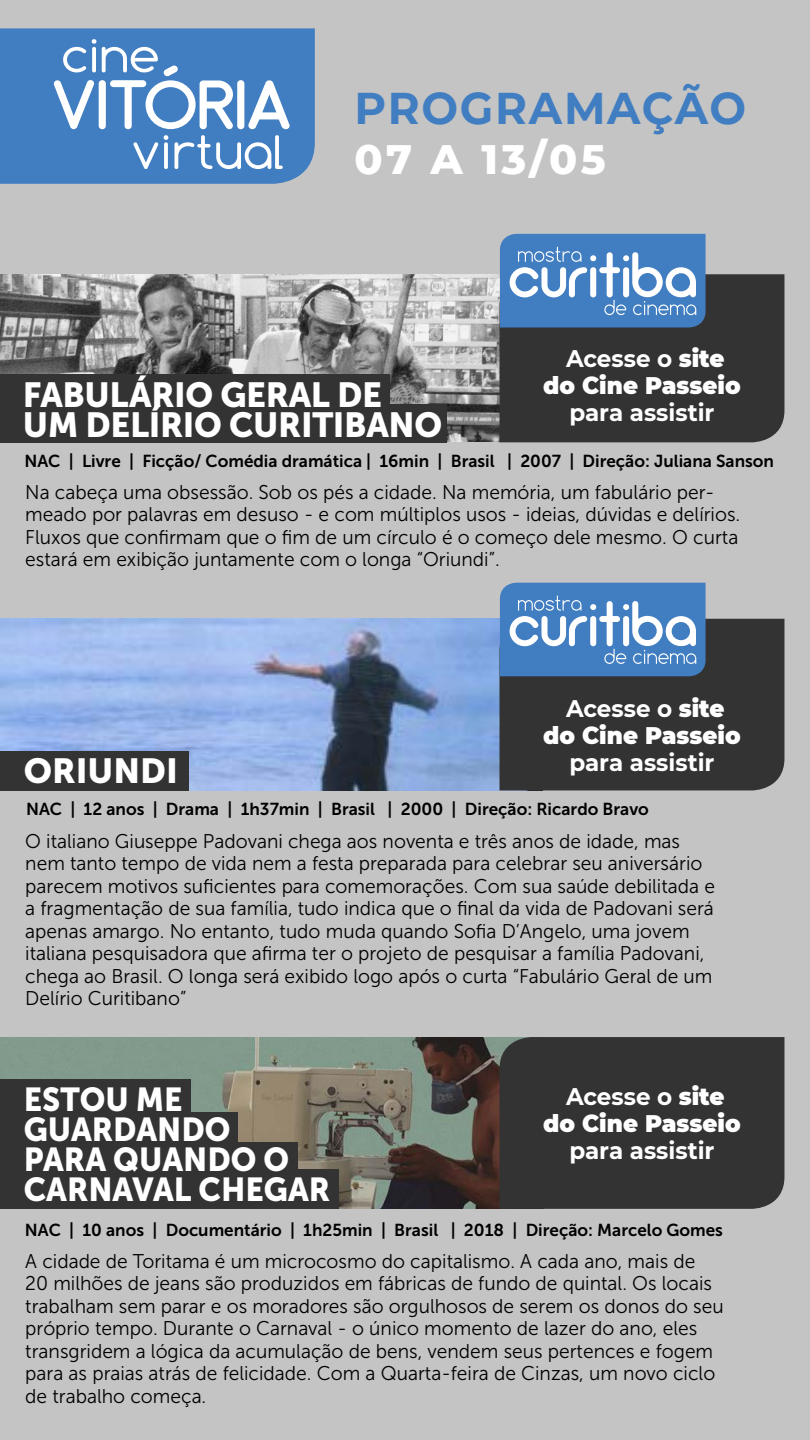
<style>
.page{position:relative;width:810px;height:1440px;background:#c4c4c4}
.page>*{position:absolute;margin:0;border:0;box-sizing:border-box;transform-origin:0 0}
.t1{font:700 44.4px "Montserrat";letter-spacing:.04em;color:#417ec1}
.t2{font:800 42px "Montserrat";color:#fff}
.t3{font:34.65px/30px "Museo Sans 900";letter-spacing:-.01em;color:#fff}
.t4{font:33px/30px "Museo Sans 900";color:#fff;scale:.95 1}
.t5{font:900 24px/27px "Montserrat";color:#fff;text-align:center;scale:.96 1}
.t6{font:700 24px "Montserrat";color:#fff;scale:.96 1}
.t7{font:19.8px/22.5px "Museo Sans 300";color:#000}
.t8{font:17.25px "Museo Sans 700";color:#000}
.s1{font-weight:700}
</style>
<div class="page">
<img style="left:0;top:274px;width:500px;height:168px">
<div style="left:0;top:374px;width:390px;height:39px;background:#333"></div>
<div style="left:500px;top:274px;width:284px;height:168px;background:#333"></div>
<div style="left:0;top:404px;width:447px;height:39px;background:#333"></div>
<img style="left:0;top:1037px;width:500px;height:171px">
<div style="left:500px;top:1037px;width:284px;height:172px;background:#333"></div>
<div style="left:0;top:1142px;width:298px;height:40px;background:#333"></div>
<div style="left:0;top:1112px;width:238px;height:40px;background:#333"></div>
<div style="left:0;top:1079px;width:190px;height:39px;background:#333"></div>
<div style="left:0;top:1169px;width:338px;height:40px;background:#333"></div>
<div style="left:0;top:28px;width:315px;height:156px;background:#417ec1"></div>
<svg style="left:53px;top:80px;width:42px;height:49px;background:#7ea7d5"></svg>
<div style="left:99px;top:80px;width:7px;height:49px;background:#fff;border-radius:4px"></div>
<div style="left:237px;top:80px;width:7px;height:49px;background:#fff;border-radius:3px"></div>
<svg style="left:248px;top:80px;width:42px;height:49px;background:#8fb3da"></svg>
<svg style="left:63px;top:47px;width:23px;height:25px"></svg>
<svg style="left:92px;top:39px;width:4px;height:33px"></svg>
<svg style="left:102px;top:47px;width:131px;height:82px;background:#79a4d3"></svg>
<svg style="left:133px;top:142px;width:25px;height:27px"></svg>
<svg style="left:164px;top:135px;width:4px;height:34px"></svg>
<svg style="left:175px;top:135px;width:108px;height:34px;background:#75a1d2"></svg>
<svg style="left:500px;top:234px;width:206px;height:93px;background:#6294cb"></svg>
<img style="left:0;top:619px;width:500px;height:171px">
<div style="left:500px;top:619px;width:284px;height:171px;background:#333"></div>
<div style="left:0;top:751px;width:188px;height:40px;background:#333"></div>
<svg style="left:500px;top:583px;width:206px;height:93px;background:#6294cb"></svg>
<h1 class="t1" style="left:355px;top:76px;width:393px">PROGRAMAÇÃO</h1>
<h2 class="t2" style="left:355px;top:128px;width:252px">07 A 13/05</h2>
<h3 class="t3" style="left:23px;top:379px;width:421px">FABULÁRIO GERAL DE<br>UM DELÍRIO CURITIBANO</h3>
<p class="t5" style="left:543px;top:344px;width:207px"><span class="s1">Acesse o</span> site<br>do Cine Passeio</p>
<p class="t6" style="left:569px;top:395px;width:153px">para assistir</p>
<p class="t8" style="left:24px;top:452px;width:751px">NAC | Livre | Ficção/ Comédia dramática | 16min | Brasil | 2007 | Direção: Juliana Sanson</p>
<p class="t7" style="left:25px;top:481px;width:717px">Na cabeça uma obsessão. Sob os pés a cidade. Na memória, um fabulário per&shy;meado por palavras em desuso - e com múltiplos usos - ideias, dúvidas e delírios.<br>Fluxos que confirmam que o fim de um círculo é o começo dele mesmo. O curta estará em exibição juntamente com o longa “Oriundi”.</p>
<h3 class="t3" style="left:24px;top:756px;width:156px">ORIUNDI</h3>
<p class="t5" style="left:543px;top:694px;width:207px"><span class="s1">Acesse o</span> site<br>do Cine Passeio</p>
<p class="t6" style="left:569px;top:746px;width:153px">para assistir</p>
<p class="t8" style="left:26px;top:800px;width:624px">NAC | 12 anos | Drama | 1h37min | Brasil | 2000 | Direção: Ricardo Bravo</p>
<p class="t7" style="left:25px;top:830px;width:691px">O italiano Giuseppe Padovani chega aos noventa e três anos de idade, mas nem tanto tempo de vida nem a festa preparada para celebrar seu aniversário parecem motivos suficientes para comemorações. Com sua saúde debilitada e a fragmentação de sua família, tudo indica que o final da vida de Padovani será apenas amargo. No entanto, tudo muda quando Sofia D’Angelo, uma jovem italiana pesquisadora que afirma ter o projeto de pesquisar a família Padovani, chega ao Brasil. O longa será exibido logo após o curta “Fabulário Geral de um Delírio Curitibano”</p>
<h3 class="t4" style="left:24px;top:1084px;width:324px">ESTOU ME<br>GUARDANDO<br>PARA QUANDO O<br>CARNAVAL CHEGAR</h3>
<p class="t5" style="left:543px;top:1082px;width:207px"><span class="s1">Acesse o</span> site<br>do Cine Passeio</p>
<p class="t6" style="left:569px;top:1133px;width:153px">para assistir</p>
<p class="t8" style="left:25px;top:1220px;width:699px">NAC | 10 anos | Documentário | 1h25min | Brasil | 2018 | Direção: Marcelo Gomes</p>
<p class="t7" style="left:25px;top:1250px;width:700px">A cidade de Toritama é um microcosmo do capitalismo. A cada ano, mais de<br>20 milhões de jeans são produzidos em fábricas de fundo de quintal. Os locais trabalham sem parar e os moradores são orgulhosos de serem os donos do seu próprio tempo. Durante o Carnaval - o único momento de lazer do ano, eles transgridem a lógica da acumulação de bens, vendem seus pertences e fogem para as praias atrás de felicidade. Com a Quarta-feira de Cinzas, um novo ciclo de trabalho começa.</p>
</div>
